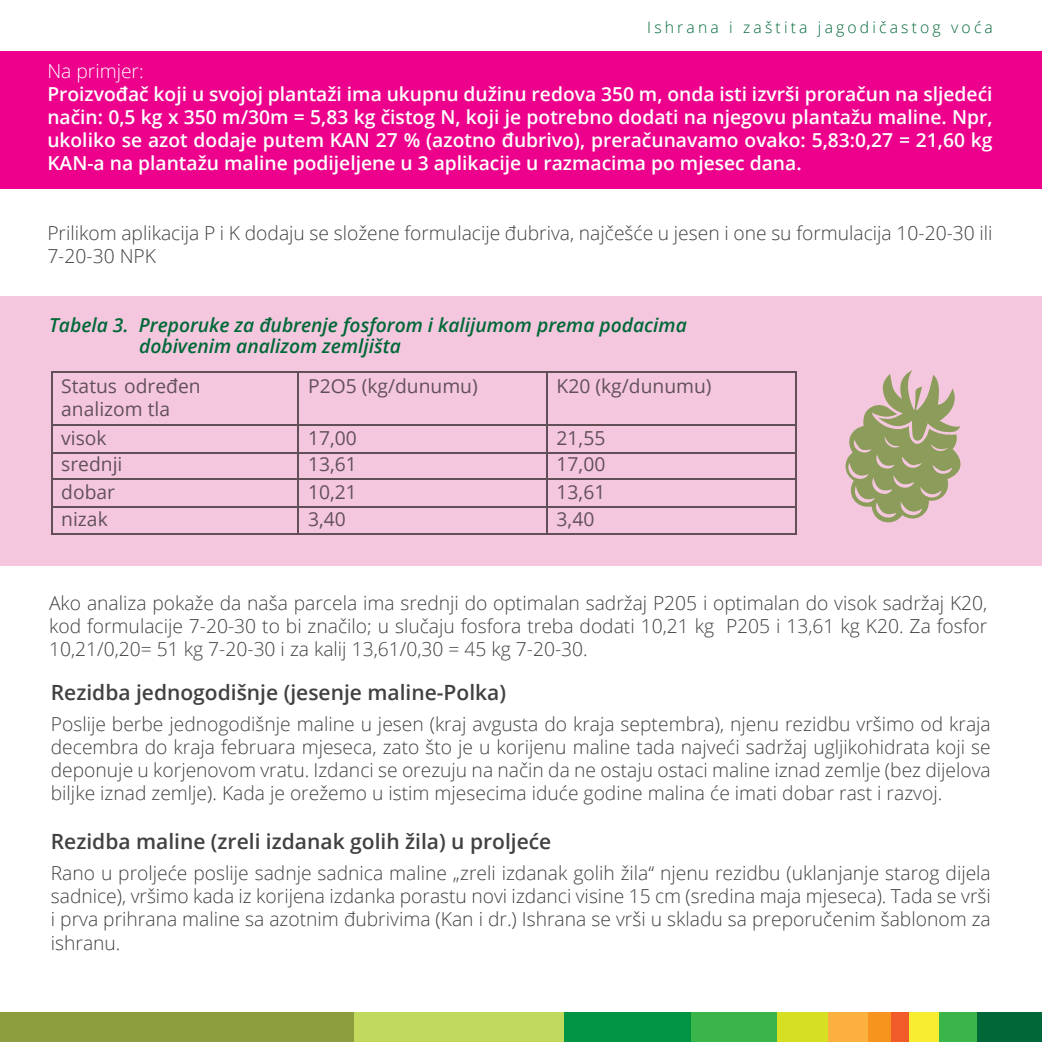
<style>
.page{position:relative;width:1042px;height:1042px;background:#fff}
.page>*{position:absolute;margin:0;border:0;box-sizing:border-box;transform-origin:0 0}
.t1{font:600 21px "Open Sans";color:#414042}
.t2{font:300 19.25px/23.1px "Open Sans";color:#414042;text-align:justify}
.t3{font:600 19.25px/23.1px "Open Sans";color:#fff}
.t4{font:19.25px/23.1px "Open Sans";color:#010101}
.t5{font:italic 600 19.25px/21px "Open Sans";color:#006838}
.t6{font:300 15.75px "Open Sans";letter-spacing:.2em;color:#006838}
.s1{font-weight:300}
</style>
<div class="page">
<div style="left:0;top:51px;width:1042px;height:138px;background:#ec008c"></div>
<div style="left:0;top:296px;width:1042px;height:270px;background:#f4c7de"></div>
<hr style="left:52px;top:371px;width:246px;height:2px;background:#010101">
<hr style="left:299px;top:371px;width:247px;height:2px;background:#010101">
<hr style="left:548px;top:371px;width:246px;height:2px;background:#010101">
<hr style="left:51px;top:373px;width:1px;height:51px;background:#010101">
<hr style="left:298px;top:373px;width:1px;height:51px;background:#010101">
<hr style="left:546px;top:373px;width:2px;height:51px;background:#010101">
<hr style="left:794px;top:373px;width:2px;height:51px;background:#010101">
<hr style="left:52px;top:424px;width:246px;height:2px;background:#010101">
<hr style="left:299px;top:424px;width:247px;height:2px;background:#010101">
<hr style="left:548px;top:424px;width:246px;height:2px;background:#010101">
<hr style="left:546px;top:426px;width:2px;height:26px;background:#010101">
<hr style="left:794px;top:426px;width:2px;height:26px;background:#010101">
<hr style="left:52px;top:452px;width:246px;height:2px;background:#010101">
<hr style="left:299px;top:452px;width:247px;height:2px;background:#010101">
<hr style="left:548px;top:452px;width:246px;height:2px;background:#010101">
<hr style="left:546px;top:454px;width:2px;height:24px;background:#010101">
<hr style="left:794px;top:454px;width:2px;height:24px;background:#010101">
<hr style="left:52px;top:478px;width:246px;height:2px;background:#010101">
<hr style="left:299px;top:478px;width:247px;height:2px;background:#010101">
<hr style="left:548px;top:478px;width:246px;height:2px;background:#010101">
<hr style="left:546px;top:480px;width:2px;height:26px;background:#010101">
<hr style="left:794px;top:480px;width:2px;height:26px;background:#010101">
<hr style="left:52px;top:506px;width:246px;height:2px;background:#010101">
<hr style="left:299px;top:506px;width:247px;height:2px;background:#010101">
<hr style="left:548px;top:506px;width:246px;height:2px;background:#010101">
<svg style="left:51px;top:424px;width:1px;height:110px"></svg>
<hr style="left:52px;top:532px;width:246px;height:2px;background:#010101">
<svg style="left:298px;top:424px;width:1px;height:110px"></svg>
<hr style="left:299px;top:532px;width:247px;height:2px;background:#010101">
<hr style="left:546px;top:508px;width:2px;height:24px;background:#010101">
<hr style="left:548px;top:532px;width:246px;height:2px;background:#010101">
<hr style="left:794px;top:508px;width:2px;height:24px;background:#010101">
<div style="left:753px;top:1013px;width:80px;height:29px;background:#d7df23"></div>
<div style="left:559px;top:1013px;width:133px;height:29px;background:#009444"></div>
<div style="left:0;top:1013px;width:354px;height:29px;background:#8d9e3f"></div>
<div style="left:354px;top:1013px;width:209px;height:29px;background:#c1d95c"></div>
<div style="left:692px;top:1013px;width:85px;height:29px;background:#39b54a"></div>
<div style="left:828px;top:1013px;width:40px;height:29px;background:#fbb040"></div>
<div style="left:868px;top:1013px;width:23px;height:29px;background:#f7941e"></div>
<div style="left:935px;top:1013px;width:60px;height:29px;background:#39b54a"></div>
<div style="left:977px;top:1013px;width:65px;height:29px;background:#006838"></div>
<div style="left:908px;top:1013px;width:30px;height:29px;background:#f9ed32"></div>
<div style="left:891px;top:1013px;width:17px;height:29px;background:#f15a29"></div>
<svg style="left:845px;top:370px;width:116px;height:153px"></svg>
<p class="t6" style="left:647px;top:17px;width:347px">Ishrana i zaštita jagodičastog voća</p>
<p class="t3" style="left:47px;top:59px;width:947px"><span class="s1">Na primjer:<br></span>Proizvođač koji u svojoj plantaži ima ukupnu dužinu redova 350 m, onda isti izvrši proračun na sljedeći način: 0,5 kg x 350 m/30m = 5,83 kg čistog N, koji je potrebno dodati na njegovu plantažu maline. Npr, ukoliko se azot dodaje putem KAN 27 % (azotno đubrivo), preračunavamo ovako: 5,83:0,27 = 21,60 kg KAN-a na plantažu maline podijeljene u 3 aplikacije u razmacima po mjesec dana.</p>
<p class="t2" style="left:47px;top:220px;width:947px">Prilikom aplikacija P i K dodaju se složene formulacije đubriva, najčešće u jesen i one su formulacija 10-20-30 ili<br>7-20-30 NPK</p>
<p class="t5" style="left:139px;top:314px;width:549px;text-indent:-90px">Tabela 3. Preporuke za đubrenje fosforom i kalijumom prema podacima dobivenim analizom zemljišta</p>
<p class="t4" style="left:61px;top:373px;width:141px">Status određen analizom tla</p>
<p class="t4" style="left:308px;top:373px;width:171px">P2O5 (kg/dunumu)</p>
<p class="t4" style="left:556px;top:373px;width:156px">K20 (kg/dunumu)</p>
<p class="t4" style="left:61px;top:426px;width:47px">visok</p>
<p class="t4" style="left:308px;top:426px;width:50px">17,00</p>
<p class="t4" style="left:556px;top:426px;width:50px">21,55</p>
<p class="t4" style="left:61px;top:452px;width:63px">srednji</p>
<p class="t4" style="left:308px;top:452px;width:50px">13,61</p>
<p class="t4" style="left:556px;top:452px;width:50px">17,00</p>
<p class="t4" style="left:61px;top:480px;width:55px">dobar</p>
<p class="t4" style="left:308px;top:480px;width:50px">10,21</p>
<p class="t4" style="left:556px;top:480px;width:50px">13,61</p>
<p class="t4" style="left:61px;top:506px;width:48px">nizak</p>
<p class="t4" style="left:308px;top:506px;width:39px">3,40</p>
<p class="t4" style="left:556px;top:506px;width:39px">3,40</p>
<p class="t2" style="left:49px;top:591px;width:940px">Ako analiza pokaže da naša parcela ima srednji do optimalan sadržaj P205 i optimalan do visok sadržaj K20, kod formulacije 7-20-30 to bi značilo; u slučaju fosfora treba dodati 10,21 kg P205 i 13,61 kg K20. Za fosfor 10,21/0,20= 51 kg 7-20-30 i za kalij 13,61/0,30 = 45 kg 7-20-30.</p>
<p class="t1" style="left:51px;top:677px;width:457px">Rezidba jednogodišnje (jesenje maline-Polka)</p>
<p class="t2" style="left:51px;top:712px;width:941px">Poslije berbe jednogodišnje maline u jesen (kraj avgusta do kraja septembra), njenu rezidbu vršimo od kraja decembra do kraja februara mjeseca, zato što je u korijenu maline tada najveći sadržaj ugljikohidrata koji se deponuje u korjenovom vratu. Izdanci se orezuju na način da ne ostaju ostaci maline iznad zemlje (bez dijelova biljke iznad zemlje). Kada je orežemo u istim mjesecima iduće godine malina će imati dobar rast i razvoj.</p>
<p class="t1" style="left:51px;top:826px;width:502px">Rezidba maline (zreli izdanak golih žila) u proljeće</p>
<p class="t2" style="left:51px;top:861px;width:941px">Rano u proljeće poslije sadnje sadnica maline „zreli izdanak golih žila“ njenu rezidbu (uklanjanje starog dijela sadnice), vršimo kada iz korijena izdanka porastu novi izdanci visine 15 cm (sredina maja mjeseca). Tada se vrši i prva prihrana maline sa azotnim đubrivima (Kan i dr.) Ishrana se vrši u skladu sa preporučenim šablonom za ishranu.</p>
</div>
